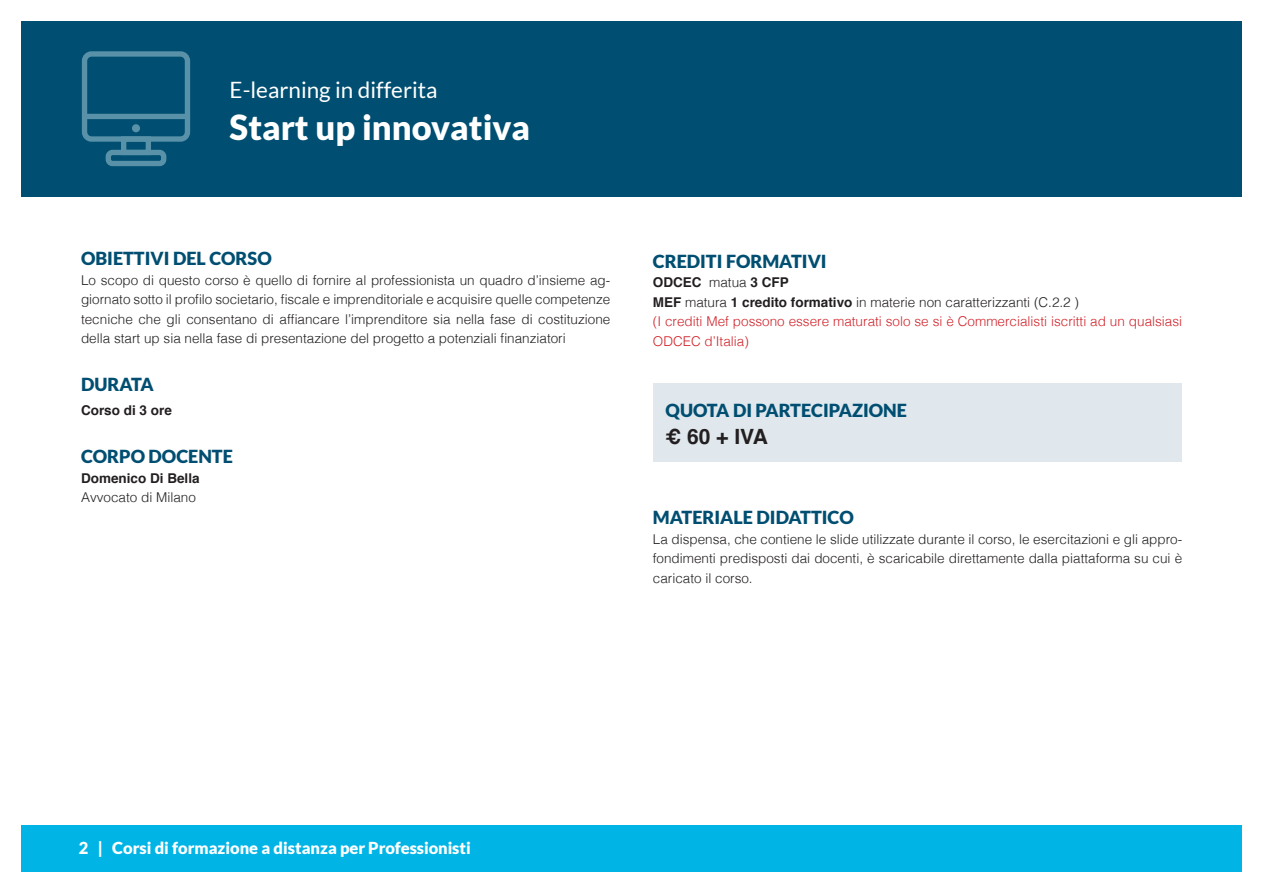
<style>
.page{position:relative;width:1263px;height:893px;background:#fff}
.page>*{position:absolute;margin:0;border:0;box-sizing:border-box;transform-origin:0 0}
.t1{font:900 34.5px "Lato";color:#fff}
.t2{font:22.5px "Lato";color:#fff}
.t3{font:700 21px "Helvetica";color:#231f20}
.t4{font:900 18px "Lato";color:#004e71}
.t5{font:900 16.5px "Lato";color:#fff}
.t6{font:300 13.5px/19.5px "Helvetica";color:#231f20;text-align:justify}
.t7{font:300 13.5px/19.5px "Helvetica";color:#d1232a}
.t8{font:700 13.5px "Helvetica";color:#231f20}
.s1{font-weight:300}
.s2{font-weight:700}
</style>
<div class="page">
<div style="left:21px;top:825px;width:1221px;height:47px;background:#00b5e6"></div>
<div style="left:21px;top:21px;width:1221px;height:176px;background:#004e71"></div>
<div style="left:82px;top:51px;width:108px;height:91px;border:5px solid #5891a8;border-radius:7px"></div>
<div style="left:85px;top:114px;width:102px;height:5px;background:#5891a8"></div>
<div style="left:132px;top:124px;width:8px;height:8px;background:#5891a8;border-radius:50%"></div>
<div style="left:121px;top:136px;width:30px;height:19px;border:5px solid #5891a8"></div>
<div style="left:106px;top:150px;width:60px;height:16px;border:5px solid #5891a8;border-radius:4px"></div>
<div style="left:653px;top:383px;width:528px;height:78px;background:#e0e8ed"></div>
<p class="t2" style="left:230px;top:77px;width:210px">E-learning in differita</p>
<p class="t1" style="left:230px;top:108px;width:302px">Start up innovativa</p>
<p class="t4" style="left:81px;top:248px;width:192px">OBIETTIVI DEL CORSO</p>
<p class="t6" style="left:81px;top:269px;width:531px">Lo scopo di questo corso è quello di fornire al professionista un quadro d’insieme ag&shy;giornato sotto il profilo societario, fiscale e imprenditoriale e acquisire quelle competenze tecniche che gli consentano di affiancare l’imprenditore sia nella fase di costituzione della start up sia nella fase di presentazione del progetto a potenziali finanziatori</p>
<p class="t4" style="left:81px;top:374px;width:74px">DURATA</p>
<p class="t8" style="left:81px;top:400px;width:92px">Corso di 3 ore</p>
<p class="t4" style="left:81px;top:446px;width:153px">CORPO DOCENTE</p>
<p class="t8" style="left:81px;top:467px;width:120px">Domenico Di Bella</p>
<p class="t6" style="left:81px;top:487px;width:116px">Avvocato di Milano</p>
<p class="t4" style="left:653px;top:251px;width:175px">CREDITI FORMATIVI</p>
<p class="t8" style="left:653px;top:272px;width:137px">ODCEC <span class="s1">matua</span> 3 CFP</p>
<p class="t6" style="left:653px;top:291px;width:428px"><span class="s2">MEF</span> matura <span class="s2">1 credito formativo</span> in materie non caratterizzanti (C.2.2 )</p>
<p class="t7" style="left:653px;top:311px;width:531px">(I crediti Mef possono essere maturati solo se si è Commercialisti iscritti ad un qualsiasi<br>ODCEC d’Italia)</p>
<p class="t4" style="left:666px;top:400px;width:243px">QUOTA DI PARTECIPAZIONE</p>
<p class="t3" style="left:666px;top:420px;width:104px">€ 60 + IVA</p>
<p class="t4" style="left:653px;top:507px;width:202px">MATERIALE DIDATTICO</p>
<p class="t6" style="left:653px;top:528px;width:531px">La dispensa, che contiene le slide utilizzate durante il corso, le esercitazioni e gli appro&shy;fondimenti predisposti dai docenti, è scaricabile direttamente dalla piattaforma su cui è caricato il corso.</p>
<p class="t5" style="left:79px;top:838px;width:394px">2 | Corsi di formazione a distanza per Professionisti</p>
</div>
